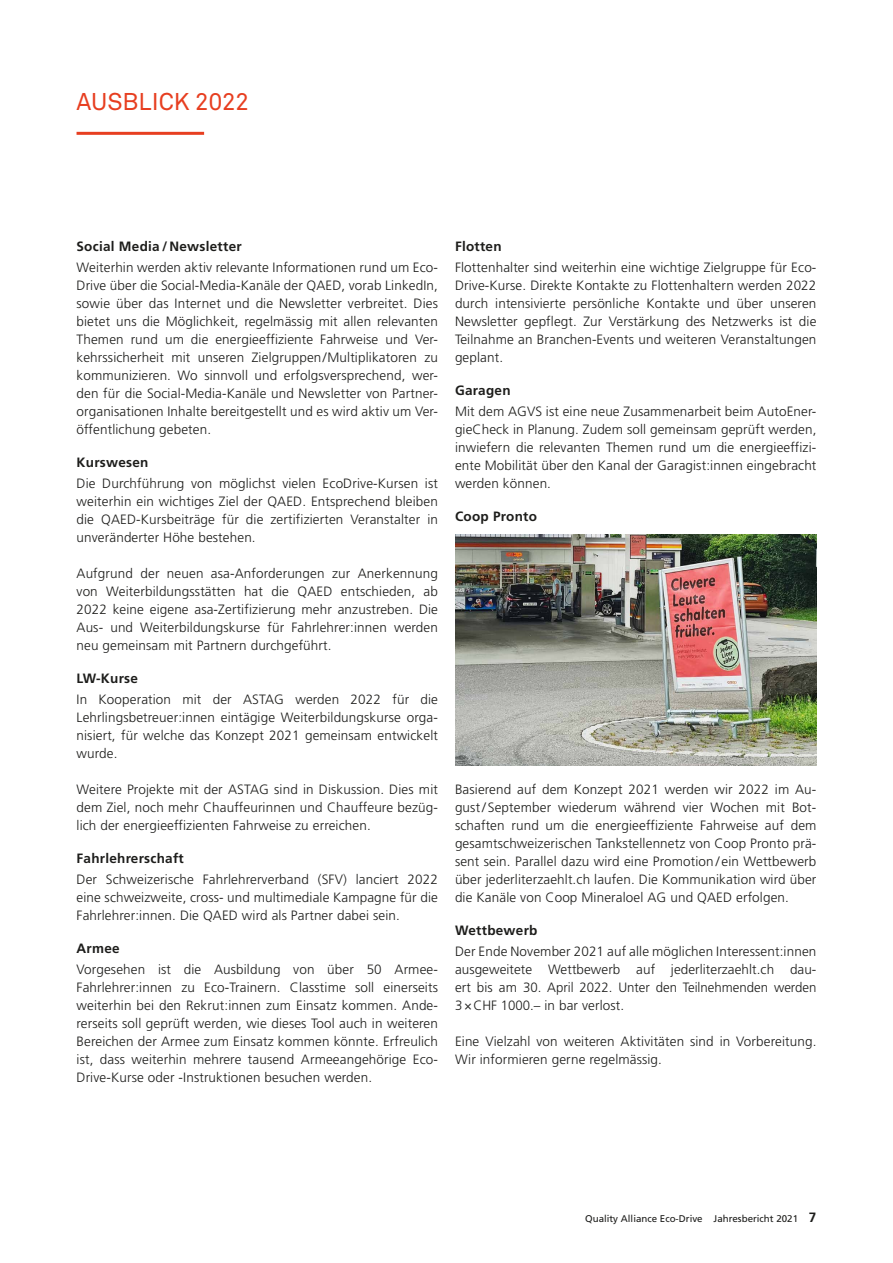
<style>
.page{position:relative;width:893px;height:1263px;background:#fff}
.page>*{position:absolute;margin:0;border:0;box-sizing:border-box;transform-origin:0 0}
.t1{font:24px "Akkurat";color:#e73e20}
.t2{font:300 13.5px/18px "Frutiger";letter-spacing:.01em;color:#1d1d1b;text-align:justify}
.t3{font:700 13.5px "Frutiger";letter-spacing:.02em;color:#1d1d1b}
.t4{font:9.75px "Frutiger";color:#1d1d1b}
.s1{font-weight:700;font-size:13.5px}
</style>
<div class="page">
<hr style="left:77px;top:132px;width:127px;height:3px;background:#e73e20">
<img style="left:455px;top:535px;width:361px;height:231px">
<h1 class="t1" style="left:77px;top:88px;width:174px">AUSBLICK 2022</h1>
<p class="t3" style="left:77px;top:239px;width:167px">Social Media / Newsletter</p>
<p class="t2" style="left:77px;top:259px;width:363px">Weiterhin werden aktiv relevante Informationen rund um Eco-Drive über die Social-Media-Kanäle der QAED, vorab LinkedIn, sowie über das Internet und die Newsletter verbreitet. Dies bietet uns die Möglichkeit, regelmässig mit allen relevanten Themen rund um die energieeffiziente Fahrweise und Ver&shy;kehrssicherheit mit unseren Zielgruppen/Multiplikatoren zu kommunizieren. Wo sinnvoll und erfolgsversprechend, wer&shy;den für die Social-Media-Kanäle und Newsletter von Partner&shy;organisationen Inhalte bereitgestellt und es wird aktiv um Ver&shy;öffentlichung gebeten.</p>
<p class="t3" style="left:77px;top:454px;width:73px">Kurswesen</p>
<p class="t2" style="left:77px;top:475px;width:363px">Die Durchführung von möglichst vielen EcoDrive-Kursen ist weiterhin ein wichtiges Ziel der QAED. Entsprechend bleiben die QAED-Kursbeiträge für die zertifizierten Veranstalter in unveränderter Höhe bestehen.</p>
<p class="t2" style="left:77px;top:565px;width:363px">Aufgrund der neuen asa-Anforderungen zur Anerkennung von Weiterbildungsstätten hat die QAED entschieden, ab 2022 keine eigene asa-Zertifizierung mehr anzustreben. Die Aus- und Weiterbildungskurse für Fahrlehrer:innen werden neu gemeinsam mit Partnern durchgeführt.</p>
<p class="t3" style="left:77px;top:670px;width:63px">LW-Kurse</p>
<p class="t2" style="left:77px;top:691px;width:363px">In Kooperation mit der ASTAG werden 2022 für die Lehrlingsbetreuer:innen eintägige Weiterbildungskurse orga&shy;nisiert, für welche das Konzept 2021 gemeinsam entwickelt wurde.</p>
<p class="t2" style="left:77px;top:781px;width:363px">Weitere Projekte mit der ASTAG sind in Diskussion. Dies mit dem Ziel, noch mehr Chauffeurinnen und Chauffeure bezüg&shy;lich der energieeffizienten Fahrweise zu erreichen.</p>
<p class="t3" style="left:77px;top:850px;width:109px">Fahrlehrerschaft</p>
<p class="t2" style="left:77px;top:871px;width:363px">Der Schweizerische Fahrlehrerverband (SFV) lanciert 2022 eine schweizweite, cross- und multimediale Kampagne für die Fahrlehrer:innen. Die QAED wird als Partner dabei sein.</p>
<p class="t3" style="left:77px;top:940px;width:45px">Armee</p>
<p class="t2" style="left:77px;top:961px;width:363px">Vorgesehen ist die Ausbildung von über 50 Armee-Fahrlehrer:innen zu Eco-Trainern. Classtime soll einerseits weiterhin bei den Rekrut:innen zum Einsatz kommen. Ande&shy;rerseits soll geprüft werden, wie dieses Tool auch in weiteren Bereichen der Armee zum Einsatz kommen könnte. Erfreulich ist, dass weiterhin mehrere tausend Armeeangehörige Eco-Drive-Kurse oder -Instruktionen besuchen werden.</p>
<p class="t3" style="left:455px;top:239px;width:48px">Flotten</p>
<p class="t2" style="left:455px;top:259px;width:363px">Flottenhalter sind weiterhin eine wichtige Zielgruppe für Eco-Drive-Kurse. Direkte Kontakte zu Flottenhaltern werden 2022 durch intensivierte persönliche Kontakte und über unseren Newsletter gepflegt. Zur Verstärkung des Netzwerks ist die Teilnahme an Branchen-Events und weiteren Veranstaltungen geplant.</p>
<p class="t3" style="left:455px;top:383px;width:57px">Garagen</p>
<p class="t2" style="left:455px;top:403px;width:363px">Mit dem AGVS ist eine neue Zusammenarbeit beim AutoEner&shy;gieCheck in Planung. Zudem soll gemeinsam geprüft werden, inwiefern die relevanten Themen rund um die energieeffizi&shy;ente Mobilität über den Kanal der Garagist:innen eingebracht werden können.</p>
<p class="t3" style="left:455px;top:508px;width:83px">Coop Pronto</p>
<p class="t2" style="left:455px;top:781px;width:363px">Basierend auf dem Konzept 2021 werden wir 2022 im Au&shy;gust/ September wiederum während vier Wochen mit Bot&shy;schaften rund um die energieeffiziente Fahrweise auf dem gesamtschweizerischen Tankstellennetz von Coop Pronto prä&shy;sent sein. Parallel dazu wird eine Promotion / ein Wettbewerb über jederliterzaehlt.ch laufen. Die Kommunikation wird über die Kanäle von Coop Mineraloel AG und QAED erfolgen.</p>
<p class="t3" style="left:455px;top:922px;width:84px">Wettbewerb</p>
<p class="t2" style="left:455px;top:943px;width:363px">Der Ende November 2021 auf alle möglichen Interessent:innen ausgeweitete Wettbewerb auf jederliterzaehlt.ch dau&shy;ert bis am 30. April 2022. Unter den Teilnehmenden werden 3×CHF 1000.– in bar verlost.</p>
<p class="t2" style="left:455px;top:1033px;width:363px">Eine Vielzahl von weiteren Aktivitäten sind in Vorbereitung.<br>Wir informieren gerne regelmässig.</p>
<p class="t4" style="left:585px;top:1213px;width:233px">Quality Alliance Eco-Drive Jahresbericht 2021 <span class="s1">7</span></p>
</div>
